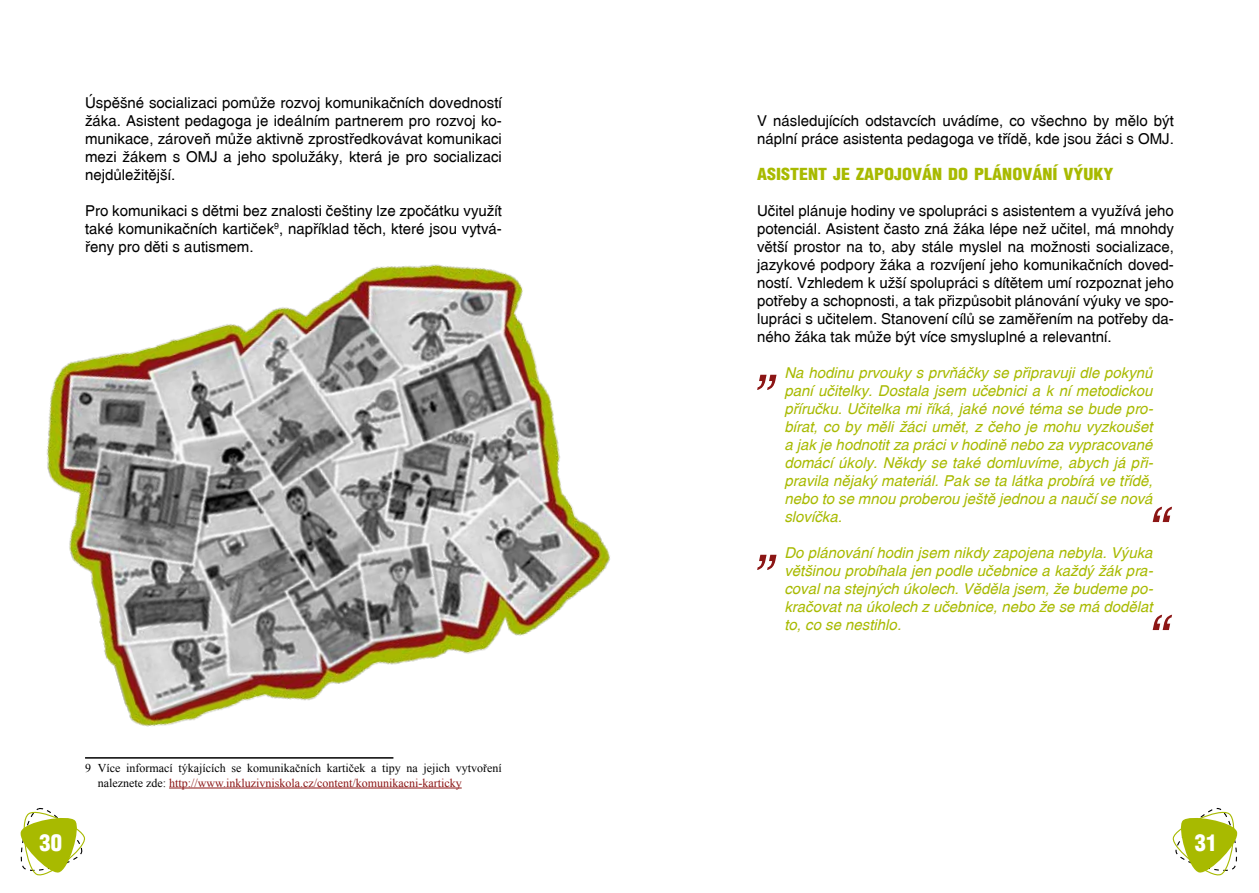
<style>
.page{position:relative;width:1259px;height:893px;background:#fff}
.page>*{position:absolute;margin:0;border:0;box-sizing:border-box;transform-origin:0 0}
.t1{font:22.5px "Switzerland Cond Black CE";color:#fff}
.t2{font:16.2px "Switzerland Cond Black CE";color:#a8ba00;scale:1.11 1}
.t3{font:15px/18px "Switzerland CE";color:#000;text-align:justify}
.t4{font:15px/18px "Switzerland CE Italic";color:#a8ba00;text-align:justify}
.t5{font:12px/14.4px "Times New Roman";color:#000}
.s1{color:#8c1615}
</style>
<div class="page">
<svg style="left:1172px;top:807px;width:66px;height:69px"></svg>
<svg style="left:757px;top:375px;width:19px;height:15px"></svg>
<svg style="left:1152px;top:507px;width:20px;height:15px"></svg>
<svg style="left:757px;top:555px;width:19px;height:15px"></svg>
<svg style="left:1152px;top:615px;width:20px;height:15px"></svg>
<img style="left:20px;top:264px;width:590px;height:612px">
<p class="t3" style="left:85px;top:94px;width:418px">Úspěšné socializaci pomůže rozvoj komunikačních dovedností žáka. Asistent pedagoga je ideálním partnerem pro rozvoj ko&shy;munikace, zároveň může aktivně zprostředkovávat komunikaci mezi žákem s OMJ a jeho spolužáky, která je pro socializaci nejdůležitější.</p>
<p class="t3" style="left:85px;top:202px;width:418px">Pro komunikaci s dětmi bez znalosti češtiny lze zpočátku využít také komunikačních kartiček<sup>9</sup>, například těch, které jsou vytvá&shy;řeny pro děti s autismem.</p>
<p class="t5" style="left:98px;top:761px;width:405px;text-indent:-13px">9 Více informací týkajících se komunikačních kartiček a tipy na jejich vytvoření naleznete zde: <span class="s1">http://www.inkluzivniskola.cz/content/komunikacni-karticky</span></p>
<p class="t3" style="left:757px;top:112px;width:418px">V následujících odstavcích uvádíme, co všechno by mělo být náplní práce asistenta pedagoga ve třídě, kde jsou žáci s OMJ.</p>
<p class="t2" style="left:757px;top:164px;width:323px">ASISTENT JE ZAPOJOVÁN DO PLÁNOVÁNÍ VÝUKY</p>
<p class="t3" style="left:757px;top:202px;width:418px">Učitel plánuje hodiny ve spolupráci s asistentem a využívá jeho potenciál. Asistent často zná žáka lépe než učitel, má mnohdy větší prostor na to, aby stále myslel na možnosti socializace, jazykové podpory žáka a rozvíjení jeho komunikačních doved&shy;ností. Vzhledem k užší spolupráci s dítětem umí rozpoznat jeho potřeby a schopnosti, a tak přizpůsobit plánování výuky ve spo&shy;lupráci s učitelem. Stanovení cílů se zaměřením na potřeby da&shy;ného žáka tak může být více smysluplné a relevantní.</p>
<p class="t4" style="left:784px;top:364px;width:370px">Na hodinu prvouky s prvňáčky se připravuji dle pokynů paní učitelky. Dostala jsem učebnici a k ní metodickou příručku. Učitelka mi říká, jaké nové téma se bude pro&shy;bírat, co by měli žáci umět, z čeho je mohu vyzkoušet a jak je hodnotit za práci v hodině nebo za vypracované domácí úkoly. Někdy se také domluvíme, abych já při&shy;pravila nějaký materiál. Pak se ta látka probírá ve třídě, nebo to se mnou proberou ještě jednou a naučí se nová slovíčka.</p>
<p class="t4" style="left:784px;top:544px;width:370px">Do plánování hodin jsem nikdy zapojena nebyla. Výuka většinou probíhala jen podle učebnice a každý žák pra&shy;coval na stejných úkolech. Věděla jsem, že budeme po&shy;kračovat na úkolech z učebnice, nebo že se má dodělat to, co se nestihlo.</p>
<h1 class="t1" style="left:39px;top:828px;width:24px">30</h1>
<h1 class="t1" style="left:1194px;top:828px;width:24px">31</h1>
</div>
